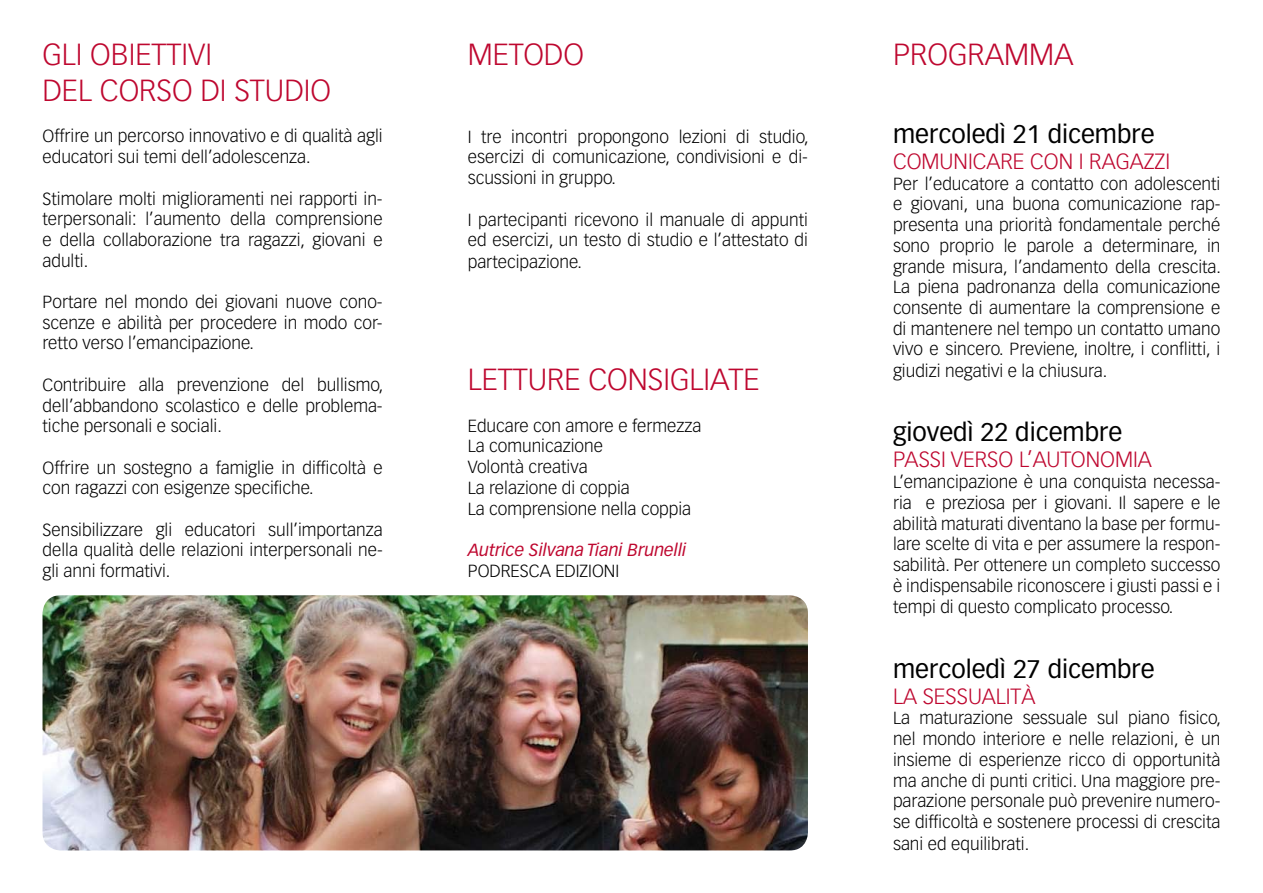
<style>
.page{position:relative;width:1263px;height:893px;background:#fff}
.page>*{position:absolute;margin:0;border:0;box-sizing:border-box;transform-origin:0 0}
.t1{font:300 30px/36px "Vectora LH";color:#be072f}
.t2{font:25.05px "Vectora LH";color:#000}
.t3{font:300 21.6px "Vectora LH";color:#be072f}
.t4{font:300 17.25px/20.9px "Vectora LH";color:#000;text-align:justify}
.t5{font:italic 17.25px "Vectora LH";color:#be072f}
</style>
<div class="page">
<img style="left:43px;top:595px;width:765px;height:255px">
<h1 class="t1" style="left:43px;top:37px;width:290px">GLI OBIETTIVI<br>DEL CORSO DI STUDIO</h1>
<p class="t4" style="left:43px;top:126px;width:342px">Offrire un percorso innovativo e di qualità agli educatori sui temi dell’adolescenza.</p>
<p class="t4" style="left:43px;top:188px;width:342px">Stimolare molti miglioramenti nei rapporti in&shy;terpersonali: l’aumento della comprensione e della collaborazione tra ragazzi, giovani e adulti.</p>
<p class="t4" style="left:43px;top:292px;width:342px">Portare nel mondo dei giovani nuove cono&shy;scenze e abilità per procedere in modo cor&shy;retto verso l’emancipazione.</p>
<p class="t4" style="left:43px;top:375px;width:342px">Contribuire alla prevenzione del bullismo, dell’abbandono scolastico e delle problema&shy;tiche personali e sociali.</p>
<p class="t4" style="left:43px;top:457px;width:342px">Offrire un sostegno a famiglie in difficoltà e con ragazzi con esigenze specifiche.</p>
<p class="t4" style="left:43px;top:519px;width:342px">Sensibilizzare gli educatori sull’importanza della qualità delle relazioni interpersonali ne&shy;gli anni formativi.</p>
<h1 class="t1" style="left:468px;top:37px;width:118px">METODO</h1>
<p class="t4" style="left:468px;top:126px;width:342px">I tre incontri propongono lezioni di studio, esercizi di comunicazione, condivisioni e di&shy;scussioni in gruppo.</p>
<p class="t4" style="left:468px;top:209px;width:342px">I partecipanti ricevono il manuale di appunti ed esercizi, un testo di studio e l’attestato di partecipazione.</p>
<h1 class="t1" style="left:468px;top:362px;width:31px">Letture</h1>
<h1 class="t1" style="left:588px;top:362px;width:17px">consigliate</h1>
<p class="t4" style="left:468px;top:415px;width:235px;text-align:left">Educare con amore e fermezza<br>La comunicazione<br>Volontà creativa<br>La relazione di coppia<br>La comprensione nella coppia</p>
<p class="t5" style="left:468px;top:540px;width:220px">Autrice Silvana Tiani Brunelli</p>
<p class="t4" style="left:468px;top:560px;width:22px">Podresca</p>
<p class="t4" style="left:555px;top:560px;width:18px">Edizioni</p>
<h1 class="t1" style="left:893px;top:37px;width:182px">PROGRAMMA</h1>
<h2 class="t2" style="left:893px;top:119px;width:263px">mercoledì 21 dicembre</h2>
<p class="t3" style="left:893px;top:149px;width:279px">COMUNICARE CON I RAGAZZI</p>
<p class="t4" style="left:893px;top:173px;width:330px">Per l’educatore a contatto con adolescenti e giovani, una buona comunicazione rap&shy;presenta una priorità fondamentale perché sono proprio le parole a determinare, in grande misura, l’andamento della crescita.<br>La piena padronanza della comunicazione consente di aumentare la comprensione e di mantenere nel tempo un contatto umano vivo e sincero. Previene, inoltre, i conflitti, i giudizi negativi e la chiusura.</p>
<h2 class="t2" style="left:893px;top:418px;width:231px">giovedì 22 dicembre</h2>
<p class="t3" style="left:893px;top:447px;width:260px">PASSI VERSO L’AUTONOMIA</p>
<p class="t4" style="left:893px;top:472px;width:329px">L’emancipazione è una conquista necessa&shy;ria e preziosa per i giovani. Il sapere e le abilità maturati diventano la base per formu&shy;lare scelte di vita e per assumere la respon&shy;sabilità. Per ottenere un completo successo è indispensabile riconoscere i giusti passi e i tempi di questo complicato processo.</p>
<h2 class="t2" style="left:893px;top:654px;width:263px">mercoledì 27 dicembre</h2>
<p class="t3" style="left:893px;top:684px;width:144px">LA SESSUALITÀ</p>
<p class="t4" style="left:893px;top:708px;width:330px">La maturazione sessuale sul piano fisico, nel mondo interiore e nelle relazioni, è un insieme di esperienze ricco di opportunità ma anche di punti critici. Una maggiore pre&shy;parazione personale può prevenire numero&shy;se difficoltà e sostenere processi di crescita sani ed equilibrati.</p>
</div>
